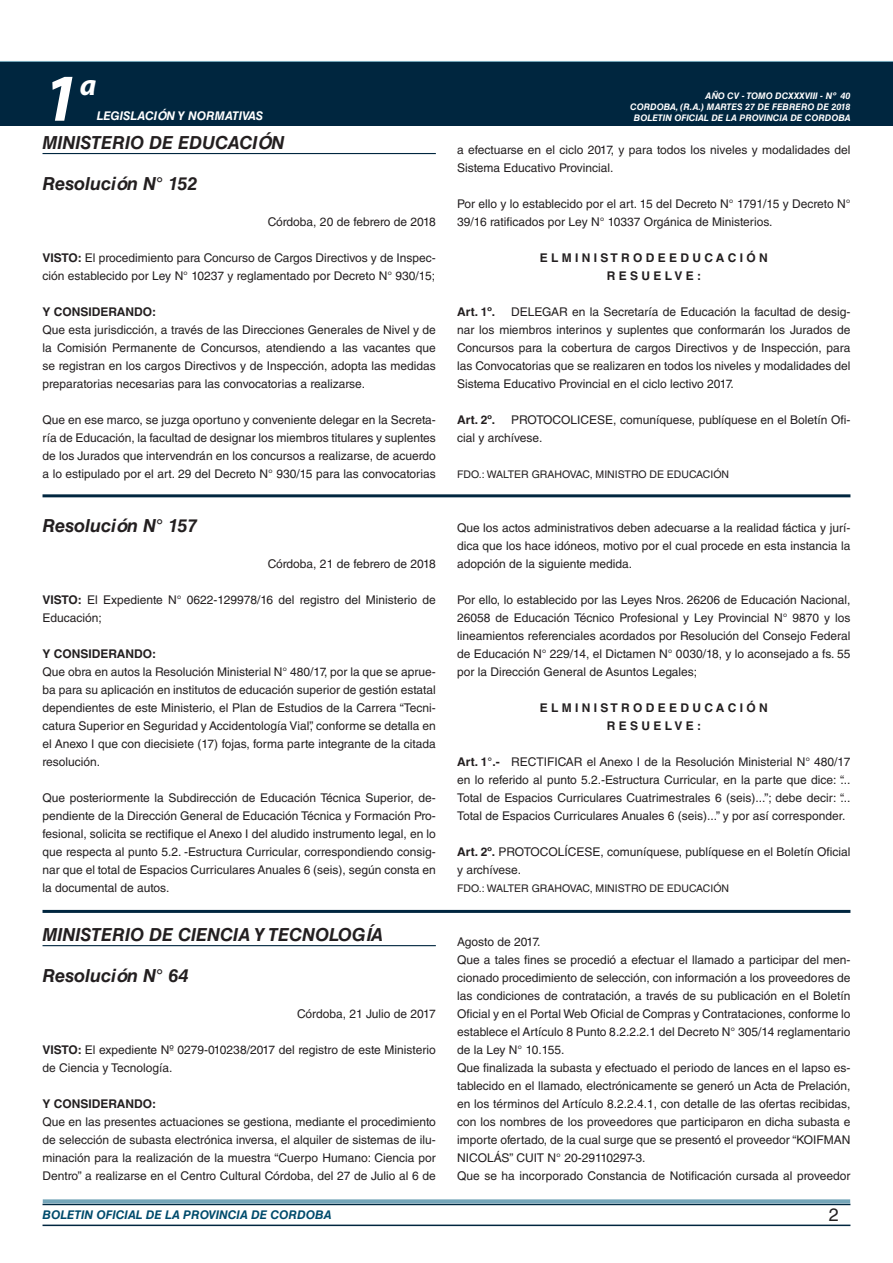
<style>
.page{position:relative;width:893px;height:1263px;background:#fff}
.page>*{position:absolute;margin:0;border:0;box-sizing:border-box;transform-origin:0 0}
.t1{font:italic 700 67.5px "Myriad Pro";color:#fff}
.t2{font:italic 700 30px "Myriad Pro";color:#fff}
.NOMBRE_DE_MINISTERIO{font:italic 700 18px "Helvetica LT Std";color:#231f20}
.DOC__N{font:italic 700 18px "Helvetica LT Std";color:#231f20}
.t3{font:18px "Helvetica LT Std";color:#231f20}
.TEXTO_BASE{font:12px/18px "Helvetica LT Std";color:#231f20;text-align:justify}
.FECHA{font:12px "Helvetica LT Std";color:#231f20}
.RESUELVE{font:700 12px "Helvetica LT Std";color:#231f20}
.TEXTO_BASE-2{font:700 12px "Helvetica LT Std";color:#231f20}
.t4{font:italic 700 12px "Helvetica LT Std";color:#004b6c}
.t5{font:italic 700 12px "Helvetica LT Std";color:#fff}
.FIRMA{font:10.5px "Helvetica LT Std";color:#231f20}
.t6{font:italic 700 9px/10.8px "Helvetica LT Std";color:#fff;text-align:right}
.s1{font-weight:700}
</style>
<div class="page">
<div style="left:0;top:61px;width:893px;height:6px;background:#73a5b8"></div>
<div style="left:0;top:62px;width:893px;height:64px;background:#00263f"></div>
<hr style="left:43px;top:1224px;width:807px;height:2px;background:#00263f">
<div style="left:42px;top:1198px;width:809px;height:8px;background:#fff;opacity:.75"></div>
<hr style="left:43px;top:153px;width:393px;height:1px;background:#00263f">
<hr style="left:43px;top:494px;width:807px;height:3px;background:#00263f">
<hr style="left:43px;top:945px;width:393px;height:1px;background:#00263f">
<hr style="left:43px;top:910px;width:807px;height:3px;background:#00263f">
<h1 class="t1" style="left:43px;top:54px;width:38px">1</h1>
<h2 class="t2" style="left:80px;top:66px;width:18px">a</h2>
<p class="t5" style="left:97px;top:109px;width:168px">LEGISLACIÓN Y NORMATIVAS</p>
<p class="NOMBRE_DE_MINISTERIO" style="left:43px;top:131px;width:243px">MINISTERIO DE EDUCACIÓN</p>
<p class="DOC__N" style="left:43px;top:172px;width:156px">Resolución N° 152</p>
<p class="FECHA" style="left:268px;top:215px;width:170px">Córdoba, 20 de febrero de 2018</p>
<p class="TEXTO_BASE" style="left:43px;top:249px;width:395px"><span class="s1">VISTO:</span> El procedimiento para Concurso de Cargos Directivos y de Inspec&shy;ción establecido por Ley N° 10237 y reglamentado por Decreto N° 930/15;</p>
<p class="TEXTO_BASE-2" style="left:43px;top:304px;width:115px">Y CONSIDERANDO:</p>
<p class="TEXTO_BASE" style="left:43px;top:321px;width:395px">Que esta jurisdicción, a través de las Direcciones Generales de Nivel y de la Comisión Permanente de Concursos, atendiendo a las vacantes que se registran en los cargos Directivos y de Inspección, adopta las medidas preparatorias necesarias para las convocatorias a realizarse.</p>
<p class="TEXTO_BASE" style="left:43px;top:411px;width:395px">Que en ese marco, se juzga oportuno y conveniente delegar en la Secreta&shy;ría de Educación, la facultad de designar los miembros titulares y suplentes de los Jurados que intervendrán en los concursos a realizarse, de acuerdo a lo estipulado por el art. 29 del Decreto N° 930/15 para las convocatorias</p>
<p class="DOC__N" style="left:43px;top:514px;width:156px">Resolución N° 157</p>
<p class="FECHA" style="left:268px;top:557px;width:170px">Córdoba, 21 de febrero de 2018</p>
<p class="TEXTO_BASE" style="left:43px;top:591px;width:395px"><span class="s1">VISTO:</span> El Expediente N° 0622-129978/16 del registro del Ministerio de<br>Educación;</p>
<p class="TEXTO_BASE-2" style="left:43px;top:646px;width:115px">Y CONSIDERANDO:</p>
<p class="TEXTO_BASE" style="left:43px;top:663px;width:395px">Que obra en autos la Resolución Ministerial N° 480/17, por la que se aprue&shy;ba para su aplicación en institutos de educación superior de gestión estatal dependientes de este Ministerio, el Plan de Estudios de la Carrera “Tecni&shy;catura Superior en Seguridad y Accidentología Vial”, conforme se detalla en el Anexo I que con diecisiete (17) fojas, forma parte integrante de la citada resolución.</p>
<p class="TEXTO_BASE" style="left:43px;top:789px;width:395px">Que posteriormente la Subdirección de Educación Técnica Superior, de&shy;pendiente de la Dirección General de Educación Técnica y Formación Pro&shy;fesional, solicita se rectifique el Anexo I del aludido instrumento legal, en lo que respecta al punto 5.2. -Estructura Curricular, correspondiendo consig&shy;nar que el total de Espacios Curriculares Anuales 6 (seis), según consta en la documental de autos.</p>
<p class="NOMBRE_DE_MINISTERIO" style="left:43px;top:923px;width:342px">MINISTERIO DE CIENCIA Y TECNOLOGÍA</p>
<p class="DOC__N" style="left:43px;top:964px;width:147px">Resolución N° 64</p>
<p class="FECHA" style="left:297px;top:1007px;width:140px">Córdoba, 21 Julio de 2017</p>
<p class="TEXTO_BASE" style="left:43px;top:1041px;width:395px"><span class="s1">VISTO:</span> El expediente Nº 0279-010238/2017 del registro de este Ministerio de Ciencia y Tecnología.</p>
<p class="TEXTO_BASE-2" style="left:43px;top:1096px;width:115px">Y CONSIDERANDO:</p>
<p class="TEXTO_BASE" style="left:43px;top:1113px;width:395px">Que en las presentes actuaciones se gestiona, mediante el procedimiento de selección de subasta electrónica inversa, el alquiler de sistemas de ilu&shy;minación para la realización de la muestra “Cuerpo Humano: Ciencia por Dentro” a realizarse en el Centro Cultural Córdoba, del 27 de Julio al 6 de</p>
<p class="t6" style="left:630px;top:91px;width:222px">AÑO CV - TOMO DCXXXVIII - Nº 40<br>CORDOBA, (R.A.) MARTES 27 DE FEBRERO DE 2018<br>BOLETIN OFICIAL DE LA PROVINCIA DE CORDOBA</p>
<p class="TEXTO_BASE" style="left:457px;top:141px;width:395px">a efectuarse en el ciclo 2017, y para todos los niveles y modalidades del<br>Sistema Educativo Provincial.</p>
<p class="TEXTO_BASE" style="left:457px;top:195px;width:395px">Por ello y lo establecido por el art. 15 del Decreto N° 1791/15 y Decreto N°<br>39/16 ratificados por Ley N° 10337 Orgánica de Ministerios.</p>
<p class="RESUELVE" style="left:540px;top:250px;width:230px">E L M I N I S T R O D E E D U C A C I Ó N</p>
<p class="RESUELVE" style="left:607px;top:268px;width:96px">R E S U E L V E :</p>
<p class="TEXTO_BASE-2" style="left:457px;top:304px;width:40px">Art. 1º.</p>
<p class="TEXTO_BASE" style="left:457px;top:303px;width:395px;text-indent:54px">DELEGAR en la Secretaría de Educación la facultad de desig&shy;nar los miembros interinos y suplentes que conformarán los Jurados de Concursos para la cobertura de cargos Directivos y de Inspección, para las Convocatorias que se realizaren en todos los niveles y modalidades del Sistema Educativo Provincial en el ciclo lectivo 2017.</p>
<p class="TEXTO_BASE-2" style="left:457px;top:412px;width:40px">Art. 2º.</p>
<p class="TEXTO_BASE" style="left:457px;top:411px;width:395px;text-indent:54px">PROTOCOLICESE, comuníquese, publíquese en el Boletín Ofi&shy;cial y archívese.</p>
<p class="FIRMA" style="left:457px;top:468px;width:274px">FDO.: WALTER GRAHOVAC, MINISTRO DE EDUCACIÓN</p>
<p class="TEXTO_BASE" style="left:457px;top:519px;width:395px">Que los actos administrativos deben adecuarse a la realidad fáctica y jurí&shy;dica que los hace idóneos, motivo por el cual procede en esta instancia la adopción de la siguiente medida.</p>
<p class="TEXTO_BASE" style="left:457px;top:591px;width:395px">Por ello, lo establecido por las Leyes Nros. 26206 de Educación Nacional, 26058 de Educación Técnico Profesional y Ley Provincial N° 9870 y los lineamientos referenciales acordados por Resolución del Consejo Federal de Educación N° 229/14, el Dictamen N° 0030/18, y lo aconsejado a fs. 55 por la Dirección General de Asuntos Legales;</p>
<p class="RESUELVE" style="left:540px;top:700px;width:230px">E L M I N I S T R O D E E D U C A C I Ó N</p>
<p class="RESUELVE" style="left:607px;top:718px;width:96px">R E S U E L V E :</p>
<p class="TEXTO_BASE" style="left:457px;top:753px;width:395px"><span class="s1">Art. 1°.-</span> RECTIFICAR el Anexo I de la Resolución Ministerial N° 480/17 en lo referido al punto 5.2.-Estructura Curricular, en la parte que dice: “...<br>Total de Espacios Curriculares Cuatrimestrales 6 (seis)...”; debe decir: “...<br>Total de Espacios Curriculares Anuales 6 (seis)...” y por así corresponder.</p>
<p class="TEXTO_BASE" style="left:457px;top:843px;width:395px"><span class="s1">Art. 2º.</span> PROTOCOLÍCESE, comuníquese, publíquese en el Boletín Oficial y archívese.</p>
<p class="FIRMA" style="left:457px;top:882px;width:274px">FDO.: WALTER GRAHOVAC, MINISTRO DE EDUCACIÓN</p>
<p class="TEXTO_BASE" style="left:457px;top:933px;width:85px">Agosto de 2017.</p>
<p class="TEXTO_BASE" style="left:457px;top:951px;width:395px">Que a tales fines se procedió a efectuar el llamado a participar del men&shy;cionado procedimiento de selección, con información a los proveedores de las condiciones de contratación, a través de su publicación en el Boletín Oficial y en el Portal Web Oficial de Compras y Contrataciones, conforme lo establece el Artículo 8 Punto 8.2.2.2.1 del Decreto N° 305/14 reglamentario de la Ley N° 10.155.</p>
<p class="TEXTO_BASE" style="left:457px;top:1059px;width:395px">Que finalizada la subasta y efectuado el periodo de lances en el lapso es&shy;tablecido en el llamado, electrónicamente se generó un Acta de Prelación, en los términos del Artículo 8.2.2.4.1, con detalle de las ofertas recibidas, con los nombres de los proveedores que participaron en dicha subasta e importe ofertado, de la cual surge que se presentó el proveedor “KOIFMAN NICOLÁS” CUIT N° 20-29110297-3.</p>
<p class="TEXTO_BASE" style="left:457px;top:1167px;width:395px">Que se ha incorporado Constancia de Notificación cursada al proveedor</p>
<p class="t4" style="left:43px;top:1208px;width:290px">BOLETIN OFICIAL DE LA PROVINCIA DE CORDOBA</p>
<p class="t3" style="left:829px;top:1204px;width:12px">2</p>
</div>
